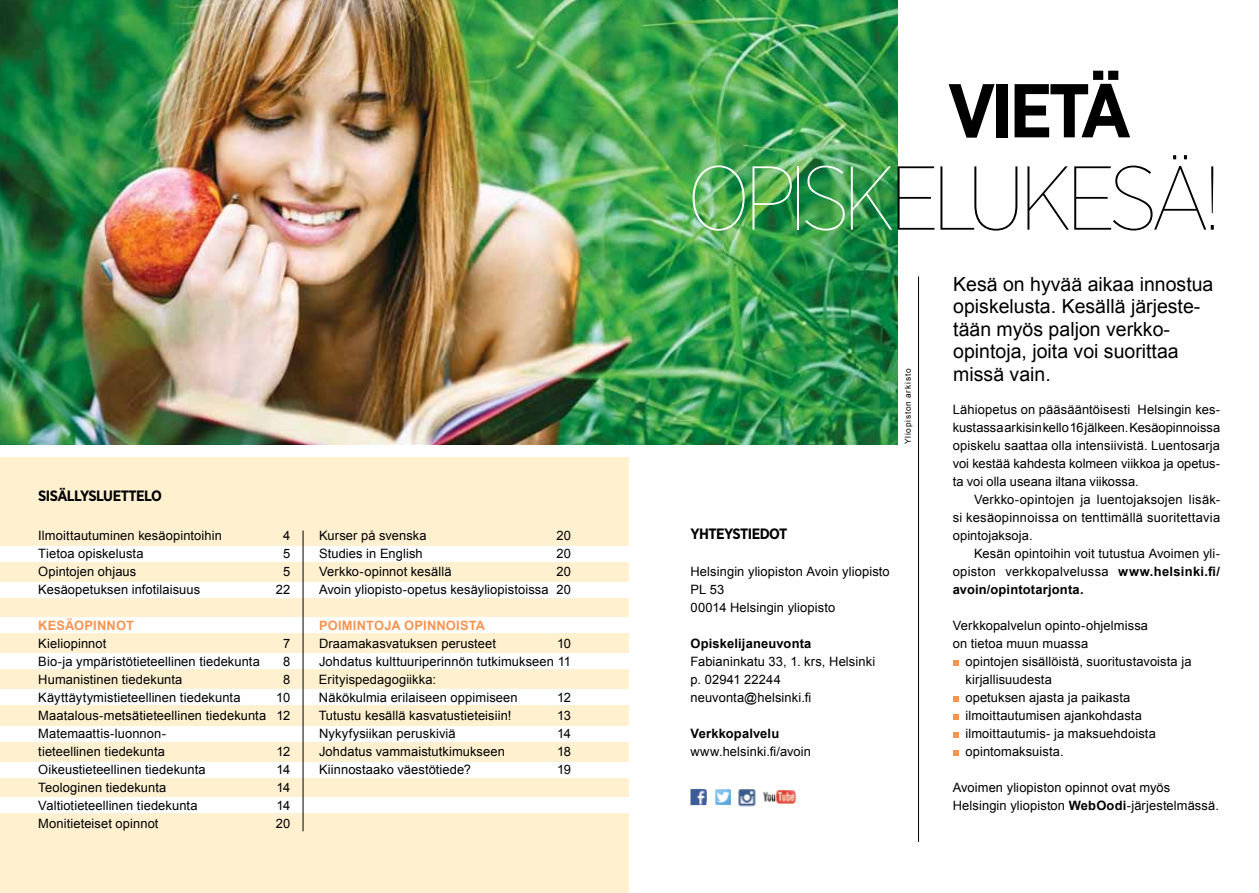
<style>
.page{position:relative;width:1259px;height:893px;background:#fff}
.page>*{position:absolute;margin:0;border:0;box-sizing:border-box;transform-origin:0 0}
.t1{font:100 90.45px "Gotham Narrow";letter-spacing:-.075em;color:#000}
.t2{font:700 76.05px "Gotham Narrow";letter-spacing:-.06em;color:#000}
.t3{font:19.5px/22.5px "Arial";color:#000}
.t4{font:700 15px "Gotham Narrow";letter-spacing:-.04em;color:#000}
.t5{font:12.9px/18px "Arial";letter-spacing:.01em;color:#000}
.t6{font:700 12.9px "Arial";letter-spacing:.015em;color:#000}
.t7{font:700 12.9px "Arial";letter-spacing:.015em;color:#f79550}
.t8{font:8.25px "Arial";letter-spacing:.095em;color:#000}
.s1{color:#fff}
.s2{font-weight:700}
</style>
<div class="page">
<div style="left:0;top:457px;width:628px;height:436px;background:#fff1d0"></div>
<svg style="left:953px;top:660px;width:5px;height:6px"></svg>
<svg style="left:953px;top:696px;width:5px;height:6px"></svg>
<svg style="left:953px;top:714px;width:5px;height:6px"></svg>
<svg style="left:953px;top:732px;width:5px;height:6px"></svg>
<svg style="left:953px;top:750px;width:5px;height:6px"></svg>
<hr style="left:918px;top:276px;width:1px;height:566px;background:#000">
<img style="left:715px;top:789px;width:16px;height:16px">
<img style="left:690px;top:789px;width:17px;height:16px">
<img style="left:738px;top:789px;width:18px;height:18px">
<img style="left:763px;top:790px;width:33px;height:14px">
<img style="left:0;top:0;width:897px;height:444px">
<div style="left:0;top:546px;width:629px;height:15px;background:#fff"></div>
<div style="left:0;top:582px;width:629px;height:15px;background:#fff"></div>
<div style="left:0;top:617px;width:629px;height:15px;background:#fff"></div>
<div style="left:0;top:653px;width:629px;height:15px;background:#fff"></div>
<div style="left:0;top:689px;width:629px;height:16px;background:#fff"></div>
<div style="left:0;top:726px;width:629px;height:15px;background:#fff"></div>
<div style="left:0;top:762px;width:629px;height:15px;background:#fff"></div>
<div style="left:0;top:798px;width:629px;height:15px;background:#fff"></div>
<hr style="left:303px;top:530px;width:1px;height:301px;background:#000">
<p class="t4" style="left:38px;top:487px;width:125px">SISÄLLYSLUETTELO</p>
<p class="t5" style="left:38px;top:527px;width:185px">Ilmoittautuminen kesäopintoihin</p>
<p class="t5" style="left:283px;top:527px;width:9px">4</p>
<p class="t5" style="left:38px;top:545px;width:107px">Tietoa opiskelusta</p>
<p class="t5" style="left:283px;top:545px;width:9px">5</p>
<p class="t5" style="left:38px;top:563px;width:100px">Opintojen ohjaus</p>
<p class="t5" style="left:283px;top:563px;width:9px">5</p>
<p class="t5" style="left:38px;top:581px;width:163px">Kesäopetuksen infotilaisuus</p>
<p class="t5" style="left:276px;top:581px;width:16px">22</p>
<p class="t7" style="left:38px;top:617px;width:97px">KESÄOPINNOT</p>
<p class="t5" style="left:38px;top:635px;width:70px">Kieliopinnot</p>
<p class="t5" style="left:283px;top:635px;width:9px">7</p>
<p class="t5" style="left:38px;top:653px;width:223px">Bio-ja ympäristötieteellinen tiedekunta</p>
<p class="t5" style="left:283px;top:653px;width:9px">8</p>
<p class="t5" style="left:38px;top:671px;width:146px">Humanistinen tiedekunta</p>
<p class="t5" style="left:283px;top:671px;width:9px">8</p>
<p class="t5" style="left:38px;top:689px;width:204px">Käyttäytymistieteellinen tiedekunta</p>
<p class="t5" style="left:38px;top:689px;width:254px;text-indent:238px">10<br>Maatalous-metsätieteellinen tiedekunta 12<br>Matemaattis-luonnon-<br>tieteellinen tiedekunta</p>
<p class="t5" style="left:276px;top:743px;width:15px">12</p>
<p class="t5" style="left:38px;top:761px;width:169px">Oikeustieteellinen tiedekunta</p>
<p class="t5" style="left:276px;top:761px;width:15px">14</p>
<p class="t5" style="left:38px;top:779px;width:130px">Teologinen tiedekunta</p>
<p class="t5" style="left:276px;top:779px;width:15px">14</p>
<p class="t5" style="left:38px;top:797px;width:161px">Valtiotieteellinen tiedekunta</p>
<p class="t5" style="left:276px;top:797px;width:15px">14</p>
<p class="t5" style="left:38px;top:815px;width:122px">Monitieteiset opinnot</p>
<p class="t5" style="left:276px;top:815px;width:16px">20</p>
<p class="t5" style="left:319px;top:527px;width:109px">Kurser på svenska</p>
<p class="t5" style="left:556px;top:527px;width:16px">20</p>
<p class="t5" style="left:319px;top:545px;width:105px">Studies in English</p>
<p class="t5" style="left:556px;top:545px;width:16px">20</p>
<p class="t5" style="left:319px;top:563px;width:133px">Verkko-opinnot kesällä</p>
<p class="t5" style="left:319px;top:563px;width:254px;text-align:right">20<br>Avoin yliopisto-opetus kesäyliopistoissa 20</p>
<p class="t7" style="left:319px;top:617px;width:168px">POIMINTOJA OPINNOISTA</p>
<p class="t5" style="left:319px;top:635px;width:178px">Draamakasvatuksen perusteet</p>
<p class="t5" style="left:319px;top:635px;width:254px;text-indent:238px">10<br>Johdatus kulttuuriperinnön tutkimukseen 11<br>Erityispedagogiikka:<br>Näkökulmia erilaiseen oppimiseen</p>
<p class="t5" style="left:557px;top:689px;width:15px">12</p>
<p class="t5" style="left:319px;top:707px;width:194px">Tutustu kesällä kasvatustieteisiin!</p>
<p class="t5" style="left:557px;top:707px;width:15px">13</p>
<p class="t5" style="left:319px;top:725px;width:137px">Nykyfysiikan peruskiviä</p>
<p class="t5" style="left:557px;top:725px;width:15px">14</p>
<p class="t5" style="left:319px;top:743px;width:187px">Johdatus vammaistutkimukseen</p>
<p class="t5" style="left:557px;top:743px;width:15px">18</p>
<p class="t5" style="left:319px;top:761px;width:154px">Kiinnostaako väestötiede?</p>
<p class="t5" style="left:557px;top:761px;width:16px">19</p>
<h2 class="t2" style="left:947px;top:62px;width:186px">VIETÄ</h2>
<h1 class="t1" style="left:687px;top:144px;width:378px"><span class="s1">OPISK</span>ELUKESÄ</h1>
<h1 class="t1" style="left:1204px;top:144px;width:18px">!</h1>
<p class="t8" style="left:902px;top:444px;width:77px;rotate:-90deg">Yliopiston arkisto</p>
<p class="t4" style="left:690px;top:524px;width:27px">YHTEYSTIE</p>
<p class="t4" style="left:760px;top:524px;width:20px">DOT</p>
<p class="t5" style="left:690px;top:563px;width:201px">Helsingin yliopiston Avoin yliopisto<br>PL 53<br>00014 Helsingin yliopisto</p>
<p class="t6" style="left:690px;top:635px;width:123px">Opiskelijaneuvonta</p>
<p class="t5" style="left:690px;top:653px;width:186px">Fabianinkatu 33, 1. krs, Helsinki p. 02941 22244 neuvonta@helsinki.fi</p>
<p class="t6" style="left:690px;top:725px;width:90px">Verkkopalvelu</p>
<p class="t5" style="left:690px;top:743px;width:122px">www.helsinki.fi/avoin</p>
<h3 class="t3" style="left:953px;top:273px;width:262px">Kesä on hyvää aikaa innostua opiskelusta. Kesällä järjeste&shy;tää n myös paljon verkko&shy;opintoja, joita voi suorittaa missä vain.</h3>
<p class="t5" style="left:952px;top:401px;width:269px;text-align:justify">Lähiopetus on pääsääntöisesti Helsingin kes&shy;kustassa arkisin kello 16 jälkeen. Kesäopinnoissa opiskelu saattaa olla intensiivistä. Luentosarja voi kestää kahdesta kolmeen viikkoa ja opetus&shy;ta voi olla useana iltana viikossa.</p>
<p class="t5" style="left:952px;top:491px;width:269px;text-align:justify;text-indent:21px">Verkko-opintojen ja luentojaksojen lisäk&shy;si kesäopinnoissa on tenttimällä suoritettavia opintojaksoja.</p>
<p class="t5" style="left:952px;top:545px;width:269px;text-align:justify;text-indent:21px">Kesän opintoihin voit tutustua Avoimen yli&shy;opiston verkkopalvelussa <span class="s2">www.helsinki.fi/ avoin/opintotarjonta.</span></p>
<p class="t5" style="left:952px;top:617px;width:197px">Verkkopalvelun opinto-ohjelmissa on tietoa muun muassa</p>
<p class="t5" style="left:965px;top:653px;width:227px">opintojen sisällöistä, suoritustavoista ja kirjallisuudesta<br>opetuksen ajasta ja paikasta ilmoittautumisen ajankohdasta ilmoittautumis- ja maksuehdoista opintomaksuista.</p>
<p class="t5" style="left:952px;top:779px;width:268px">Avoimen yliopiston opinnot ovat myös<br>Helsingin yliopiston <span class="s2">WebOodi</span>-järjestelmässä.</p>
</div>
